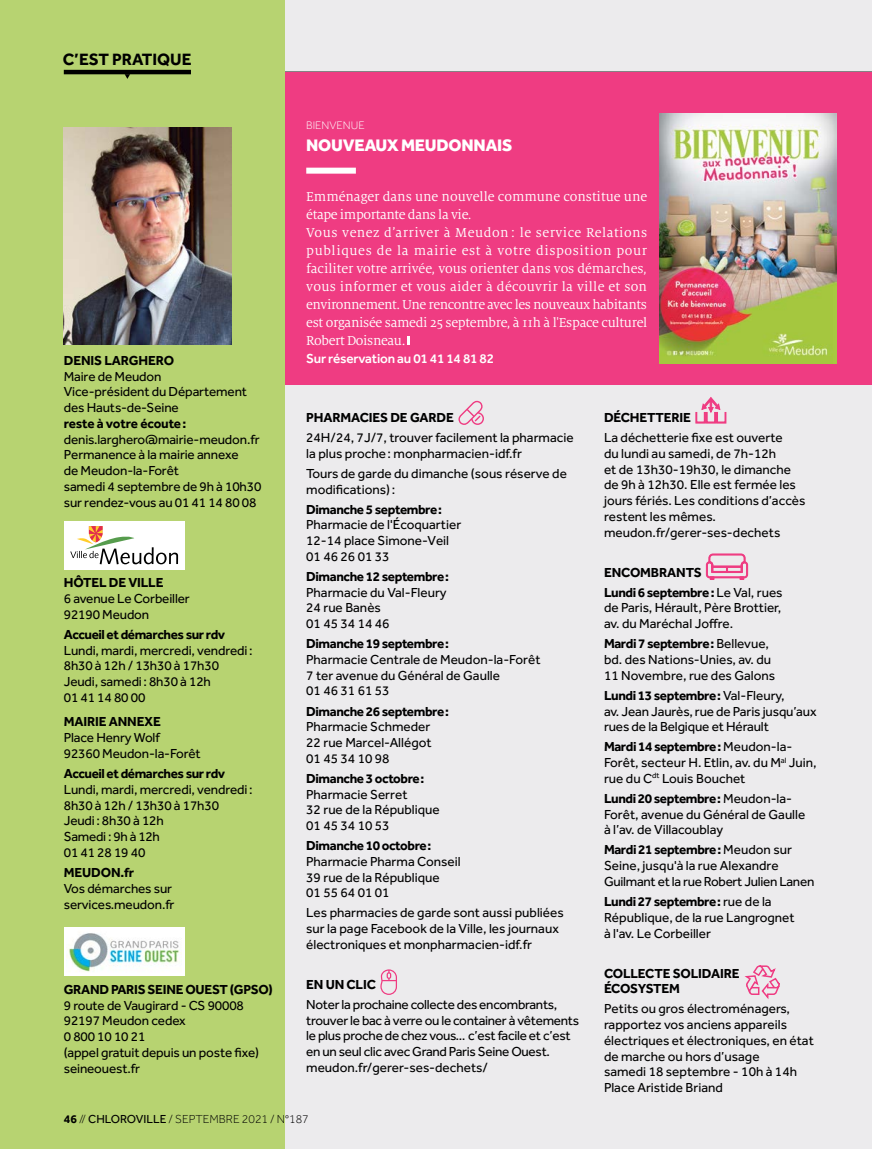
<style>
.page{position:relative;width:872px;height:1149px;background:#fff}
.page>*{position:absolute;margin:0;border:0;box-sizing:border-box;transform-origin:0 0}
.t1{font:800 17.25px "Effra";letter-spacing:-.015em;color:#fff}
.t2{font:700 16.95px "Effra";color:#000}
.t3{font:14.25px/18px "Milo Serif OT";letter-spacing:-.005em;color:#fff}
.t4{font:13.5px/15.8px "Effra";color:#000}
.t5{font:13.5px/15.8px "Effra";letter-spacing:-.02em;color:#000}
.t6{font:700 13.5px/20px "Effra";letter-spacing:-.03em;color:#000}
.t7{font:700 13.5px/15.8px "Effra";letter-spacing:-.01em;color:#000}
.t8{font:500 13.5px "Effra";letter-spacing:-.015em;color:#fff}
.t9{font:300 12px "Effra";color:#000}
.t10{font:300 11.25px "Effra";color:#fff}
.s1{font-weight:700}
.s2{font-weight:400}
</style>
<div class="page">
<div style="left:7px;top:0;width:865px;height:1148px;background:#ecebed"></div>
<div style="left:274px;top:72px;width:598px;height:312px;background:#ef3c82"></div>
<div style="left:306px;top:168px;width:50px;height:6px;background:#fff"></div>
<svg style="left:408px;top:336px;width:2px;height:9px"></svg>
<img style="left:660px;top:114px;width:176px;height:249px">
<div style="left:0;top:0;width:285px;height:1148px;background:#b7d371"></div>
<div style="left:64px;top:521px;width:121px;height:48px;background:#fff"></div>
<svg style="left:70px;top:526px;width:108px;height:38px"></svg>
<div style="left:64px;top:927px;width:121px;height:48px;background:#fff"></div>
<img style="left:68px;top:933px;width:114px;height:39px">
<img style="left:64px;top:128px;width:167px;height:216px">
<hr style="left:64px;top:70px;width:127px;height:4px;background:#000">
<svg style="left:125px;top:74px;width:5px;height:5px"></svg>
<svg style="left:695px;top:397px;width:31px;height:26px"></svg>
<svg style="left:706px;top:553px;width:42px;height:26px"></svg>
<svg style="left:744px;top:965px;width:36px;height:34px"></svg>
<svg style="left:458px;top:400px;width:26px;height:25px"></svg>
<svg style="left:380px;top:969px;width:17px;height:25px"></svg>
<p class="t2" style="left:63px;top:49px;width:130px">C’EST PRATIQUE</p>
<p class="t10" style="left:306px;top:119px;width:60px">BIENVENUE</p>
<p class="t1" style="left:306px;top:135px;width:208px">NOUVEAUX MEUDONNAIS</p>
<p class="t3" style="left:306px;top:188px;width:343px">Emménager dans une nouvelle commune constitue une étape importante dans la vie.<br>Vous venez d’arriver à Meudon : le service Relations publiques de la mairie est à votre disposition pour faciliter votre arrivée, vous orienter dans vos démarches, vous informer et vous aider à découvrir la ville et son environnement. Une rencontre avec les nouveaux habitants est organisée samedi 25 septembre, à 11h à l'Espace culturel Robert Doisneau.</p>
<p class="t7" style="left:64px;top:352px;width:112px">DENIS LARGHERO</p>
<p class="t8" style="left:306px;top:350px;width:189px">Sur réservation au 01 41 14 81 82</p>
<p class="t4" style="left:64px;top:368px;width:185px">Maire de Meudon<br>Vice-président du Département des Hauts-de-Seine</p>
<p class="t6" style="left:64px;top:413px;width:124px">reste à votre écoute:</p>
<p class="t4" style="left:64px;top:431px;width:199px">denis.larghero@mairie-meudon.fr<br>Permanence à la mairie annexe<br>de Meudon-la-Forêt<br>samedi 4 septembre de 9h à 10h30 sur rendez-vous au 01 41 14 80 08</p>
<p class="t7" style="left:306px;top:409px;width:149px">PHARMACIES DE GARDE</p>
<p class="t4" style="left:306px;top:429px;width:269px">24H/24, 7J/7, trouver facilement la pharmacie la plus proche: monpharmacien-idf.fr</p>
<p class="t4" style="left:306px;top:465px;width:262px">Tours de garde du dimanche (sous réserve de modifications):</p>
<p class="t6" style="left:306px;top:498px;width:137px">Dimanche 5septembre:</p>
<p class="t4" style="left:306px;top:516px;width:156px">Pharmacie de l'Écoquartier<br>12-14 place Simone-Veil<br>01 46 26 01 33</p>
<p class="t6" style="left:306px;top:566px;width:144px">Dimanche 12septembre:</p>
<p class="t4" style="left:306px;top:584px;width:142px">Pharmacie du Val-Fleury<br>24 rue Banès<br>01 45 34 14 46</p>
<p class="t6" style="left:306px;top:633px;width:144px">Dimanche 19septembre:</p>
<p class="t4" style="left:306px;top:651px;width:236px">Pharmacie Centrale de Meudon-la-Forêt<br>7 ter avenue du Général de Gaulle<br>01 46 31 61 53</p>
<p class="t6" style="left:306px;top:700px;width:144px">Dimanche 26septembre:</p>
<p class="t4" style="left:306px;top:718px;width:127px;text-align:justify">Pharmacie Schmeder 22 rue Marcel-Allégot 01 45 34 10 98</p>
<p class="t6" style="left:306px;top:767px;width:120px">Dimanche 3octobre:</p>
<p class="t4" style="left:306px;top:785px;width:135px">Pharmacie Serret<br>32 rue de la République<br>01 45 34 10 53</p>
<p class="t6" style="left:306px;top:835px;width:127px">Dimanche 10octobre:</p>
<p class="t4" style="left:306px;top:853px;width:156px">Pharmacie Pharma Conseil<br>39 rue de la République<br>01 55 64 01 01</p>
<p class="t4" style="left:306px;top:904px;width:259px">Les pharmacies de garde sont aussi publiées sur la page Facebook de la Ville, les journaux électroniques et monpharmacien-idf.fr</p>
<p class="t6" style="left:306px;top:973px;width:71px">EN UN CLIC</p>
<p class="t5" style="left:306px;top:996px;width:274px">Noter la prochaine collecte des encombrants, trouver le bac à verre ou le container à vêtements le plus proche de chez vous… c’est facile et c’est en un seul clic avec Grand Paris Seine Ouest. meudon.fr/gerer-ses-dechets/</p>
<p class="t7" style="left:64px;top:574px;width:101px">HÔTEL DE VILLE</p>
<p class="t4" style="left:64px;top:590px;width:127px">6 avenue Le Corbeiller<br>92190 Meudon</p>
<p class="t6" style="left:64px;top:624px;width:163px">Accueil et démarches sur rdv</p>
<p class="t4" style="left:64px;top:642px;width:190px">Lundi, mardi, mercredi, vendredi:<br>8h30 à 12h / 13h30 à 17h30<br>Jeudi, samedi: 8h30 à 12h<br>01 41 14 80 00</p>
<p class="t7" style="left:64px;top:713px;width:99px">MAIRIE ANNEXE</p>
<p class="t4" style="left:64px;top:729px;width:138px">Place Henry Wolf<br>92360 Meudon-la-Forêt</p>
<p class="t6" style="left:64px;top:763px;width:163px">Accueil et démarches sur rdv</p>
<p class="t4" style="left:64px;top:781px;width:190px">Lundi, mardi, mercredi, vendredi:<br>8h30 à 12h / 13h30 à 17h30<br>Jeudi: 8h30 à 12h<br>Samedi : 9h à 12h<br>01 41 28 19 40</p>
<p class="t7" style="left:64px;top:864px;width:72px">MEUDON.fr</p>
<p class="t4" style="left:64px;top:880px;width:112px">Vos démarches sur services.meudon.fr</p>
<p class="t6" style="left:64px;top:978px;width:211px">GRAND PARIS SEINE OUEST (GPSO)</p>
<p class="t4" style="left:64px;top:996px;width:197px">9 route de Vaugirard - CS 90008<br>92197 Meudon cedex<br>0 800 10 10 21<br>(appel gratuit depuis un poste fixe) seineouest.fr</p>
<p class="t9" style="left:64px;top:1111px;width:246px"><span class="s1">46</span> // <span class="s2">CHLOROVILLE</span> / SEPTEMBRE 2021 / N°187</p>
<p class="t7" style="left:604px;top:409px;width:89px">DÉCHETTERIE</p>
<p class="t4" style="left:604px;top:429px;width:203px">La déchetterie fixe est ouverte<br>du lundi au samedi, de 7h-12h<br>et de 13h30-19h30, le dimanche de 9h à 12h30. Elle est fermée les jours fériés. Les conditions d’accès restent les mêmes. meudon.fr/gerer-ses-dechets</p>
<p class="t6" style="left:604px;top:561px;width:180px">ENCOMBRANTS<br>Lundi 6septembre : <span class="s2">Le Val, rues</span></p>
<p class="t4" style="left:604px;top:599px;width:179px">de Paris, Hérault, Père Brottier, av. du Maréchal Joffre.</p>
<p class="t4" style="left:604px;top:635px;width:173px"><span class="s1">Mardi 7septembre:</span> Bellevue, bd. des Nations-Unies, av. du<br>11 Novembre, rue des Galons</p>
<p class="t4" style="left:604px;top:687px;width:214px"><span class="s1">Lundi 13septembre:</span> Val-Fleury,<br>av. Jean Jaurès, rue de Paris jusqu’aux rues de la Belgique et Hérault</p>
<p class="t4" style="left:604px;top:738px;width:214px"><span class="s1">Mardi 14septembre:</span> Meudon-la-<br>Forêt, secteur H. Etlin, av. du M<sup>al</sup> Juin, rue du C<sup>dt</sup> Louis Bouchet</p>
<p class="t4" style="left:604px;top:790px;width:203px"><span class="s1">Lundi 20septembre:</span> Meudon-la-<br>Forêt, avenue du Général de Gaulle à l’av. de Villacoublay</p>
<p class="t5" style="left:604px;top:841px;width:212px"><span class="s1">Mardi 21septembre:</span> Meudon sur<br>Seine, jusqu'à la rue Alexandre<br>Guilmant et la rue Robert Julien Lanen</p>
<p class="t4" style="left:604px;top:893px;width:192px"><span class="s1">Lundi 27septembre:</span> rue de la<br>République, de la rue Langrognet à l'av. Le Corbeiller</p>
<p class="t7" style="left:604px;top:964px;width:137px">COLLECTE SOLIDAIRE<br>ÉCOSYSTEM</p>
<p class="t4" style="left:604px;top:1000px;width:211px">Petits ou gros électroménagers, rapportez vos anciens appareils électriques et électroniques, en état de marche ou hors d’usage<br>samedi 18 septembre - 10h à 14h<br>Place Aristide Briand</p>
</div>
